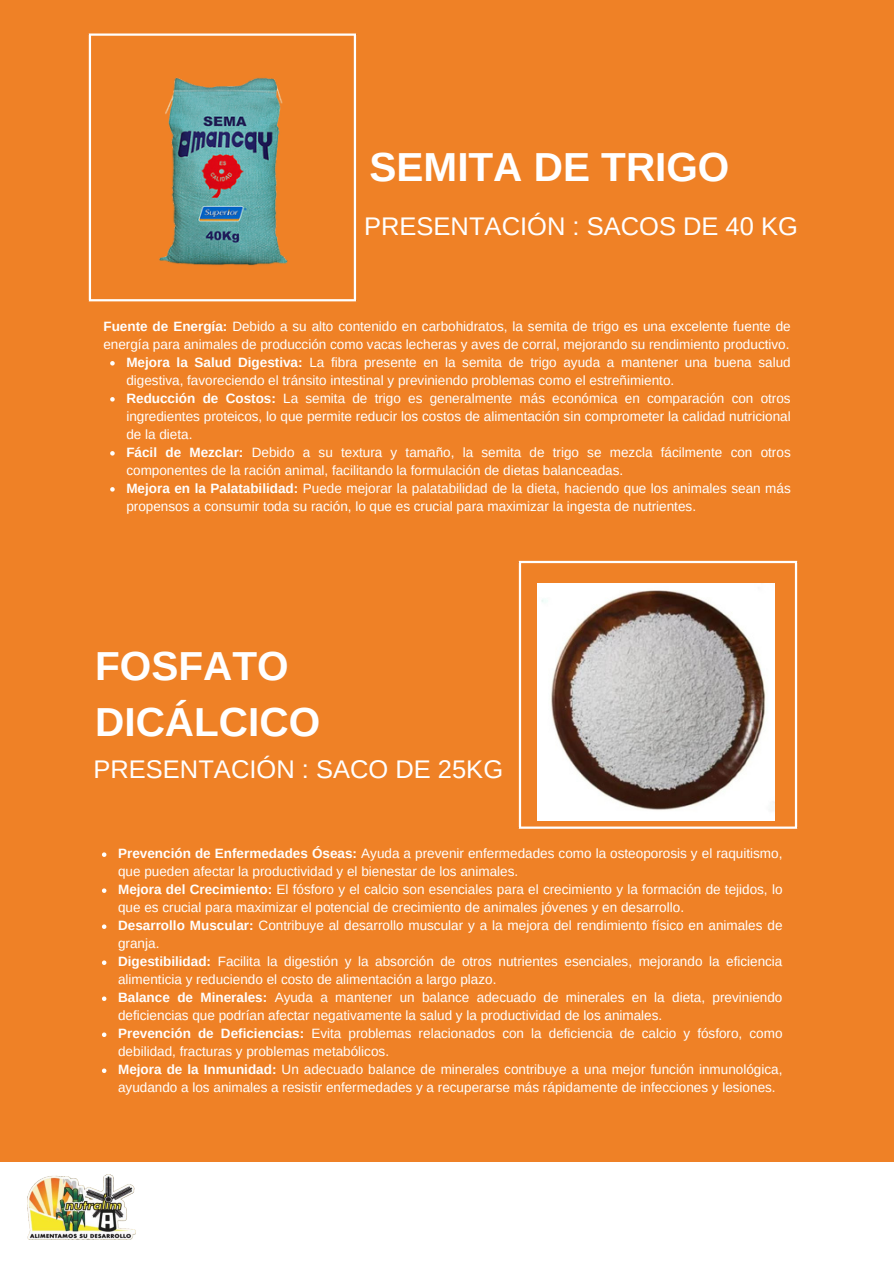
<style>
.page{position:relative;width:894px;height:1264px;background:#fff}
.page>*{position:absolute;margin:0;border:0;box-sizing:border-box;transform-origin:0 0}
.t1{font:700 40.5px/56.2px "Arimo";color:#fff}
.t2{font:25.5px "Arimo";color:#fff}
.t3{font:13.5px/18px "Arimo";color:#fff}
.s1{font-weight:700}
</style>
<div class="page">
<div style="left:0;top:0;width:893px;height:1263px;background:#ef8126"></div>
<svg style="left:110px;top:361px;width:5px;height:4px"></svg>
<svg style="left:110px;top:397px;width:5px;height:4px"></svg>
<svg style="left:110px;top:451px;width:5px;height:4px"></svg>
<svg style="left:110px;top:487px;width:5px;height:4px"></svg>
<hr style="left:89px;top:36px;width:2px;height:263px;background:#fff">
<hr style="left:354px;top:36px;width:2px;height:263px;background:#fff">
<hr style="left:89px;top:33px;width:267px;height:3px;background:#fff">
<hr style="left:89px;top:299px;width:267px;height:2px;background:#fff">
<img style="left:159px;top:77px;width:129px;height:189px">
<svg style="left:102px;top:852px;width:4px;height:4px"></svg>
<svg style="left:102px;top:888px;width:4px;height:4px"></svg>
<svg style="left:102px;top:924px;width:4px;height:4px"></svg>
<svg style="left:102px;top:960px;width:4px;height:4px"></svg>
<svg style="left:102px;top:996px;width:4px;height:4px"></svg>
<svg style="left:102px;top:1032px;width:4px;height:4px"></svg>
<svg style="left:102px;top:1068px;width:4px;height:4px"></svg>
<hr style="left:518px;top:563px;width:3px;height:263px;background:#fff">
<hr style="left:794px;top:563px;width:2px;height:263px;background:#fff">
<hr style="left:518px;top:561px;width:278px;height:2px;background:#fff">
<hr style="left:518px;top:826px;width:278px;height:2px;background:#fff">
<img style="left:537px;top:584px;width:237px;height:236px">
<div style="left:0;top:1162px;width:893px;height:101px;background:#fff"></div>
<img style="left:27px;top:1174px;width:108px;height:65px">
<p class="t1" style="left:369px;top:139px;width:361px">SEMITA DE TRIGO</p>
<p class="t2" style="left:364px;top:211px;width:435px">PRESENTACIÓN : SACOS DE 40 KG</p>
<p class="t3" style="left:103px;top:317px;width:688px"><span class="s1">Fuente de Energía:</span> Debido a su alto contenido en carbohidratos, la semita de trigo es una excelente fuente de energía para animales de producción como vacas lecheras y aves de corral, mejorando su rendimiento productivo.</p>
<p class="t3" style="left:126px;top:353px;width:665px"><span class="s1">Mejora la Salud Digestiva:</span> La fibra presente en la semita de trigo ayuda a mantener una buena salud digestiva, favoreciendo el tránsito intestinal y previniendo problemas como el estreñimiento.</p>
<p class="t3" style="left:126px;top:389px;width:665px;text-align:justify"><span class="s1">Reducción de Costos:</span> La semita de trigo es generalmente más económica en comparación con otros ingredientes proteicos, lo que permite reducir los costos de alimentación sin comprometer la calidad nutricional de la dieta.</p>
<p class="t3" style="left:126px;top:443px;width:665px"><span class="s1">Fácil de Mezclar:</span> Debido a su textura y tamaño, la semita de trigo se mezcla fácilmente con otros componentes de la ración animal, facilitando la formulación de dietas balanceadas.</p>
<p class="t3" style="left:126px;top:479px;width:665px"><span class="s1">Mejora en la Palatabilidad:</span> Puede mejorar la palatabilidad de la dieta, haciendo que los animales sean más propensos a consumir toda su ración, lo que es crucial para maximizar la ingesta de nutrientes.</p>
<h1 class="t1" style="left:95px;top:638px;width:226px">FOSFATO<br>DICÁLCICO</h1>
<h1 class="t2" style="left:93px;top:755px;width:411px">PRESENTACIÓN : SACO DE 25KG</h1>
<p class="t3" style="left:118px;top:844px;width:665px"><span class="s1">Prevención de Enfermedades Óseas:</span> Ayuda a prevenir enfermedades como la osteoporosis y el raquitismo, que pueden afectar la productividad y el bienestar de los animales.</p>
<p class="t3" style="left:118px;top:880px;width:665px"><span class="s1">Mejora del Crecimiento:</span> El fósforo y el calcio son esenciales para el crecimiento y la formación de tejidos, lo que es crucial para maximizar el potencial de crecimiento de animales jóvenes y en desarrollo.</p>
<p class="t3" style="left:118px;top:916px;width:665px"><span class="s1">Desarrollo Muscular:</span> Contribuye al desarrollo muscular y a la mejora del rendimiento físico en animales de granja.</p>
<p class="t3" style="left:118px;top:952px;width:665px"><span class="s1">Digestibilidad:</span> Facilita la digestión y la absorción de otros nutrientes esenciales, mejorando la eficiencia alimenticia y reduciendo el costo de alimentación a largo plazo.</p>
<p class="t3" style="left:118px;top:988px;width:665px"><span class="s1">Balance de Minerales:</span> Ayuda a mantener un balance adecuado de minerales en la dieta, previniendo deficiencias que podrían afectar negativamente la salud y la productividad de los animales.</p>
<p class="t3" style="left:118px;top:1024px;width:665px"><span class="s1">Prevención de Deficiencias:</span> Evita problemas relacionados con la deficiencia de calcio y fósforo, como debilidad, fracturas y problemas metabólicos.</p>
<p class="t3" style="left:118px;top:1060px;width:665px"><span class="s1">Mejora de la Inmunidad:</span> Un adecuado balance de minerales contribuye a una mejor función inmunológica, ayudando a los animales a resistir enfermedades y a recuperarse más rápidamente de infecciones y lesiones.</p>
</div>
